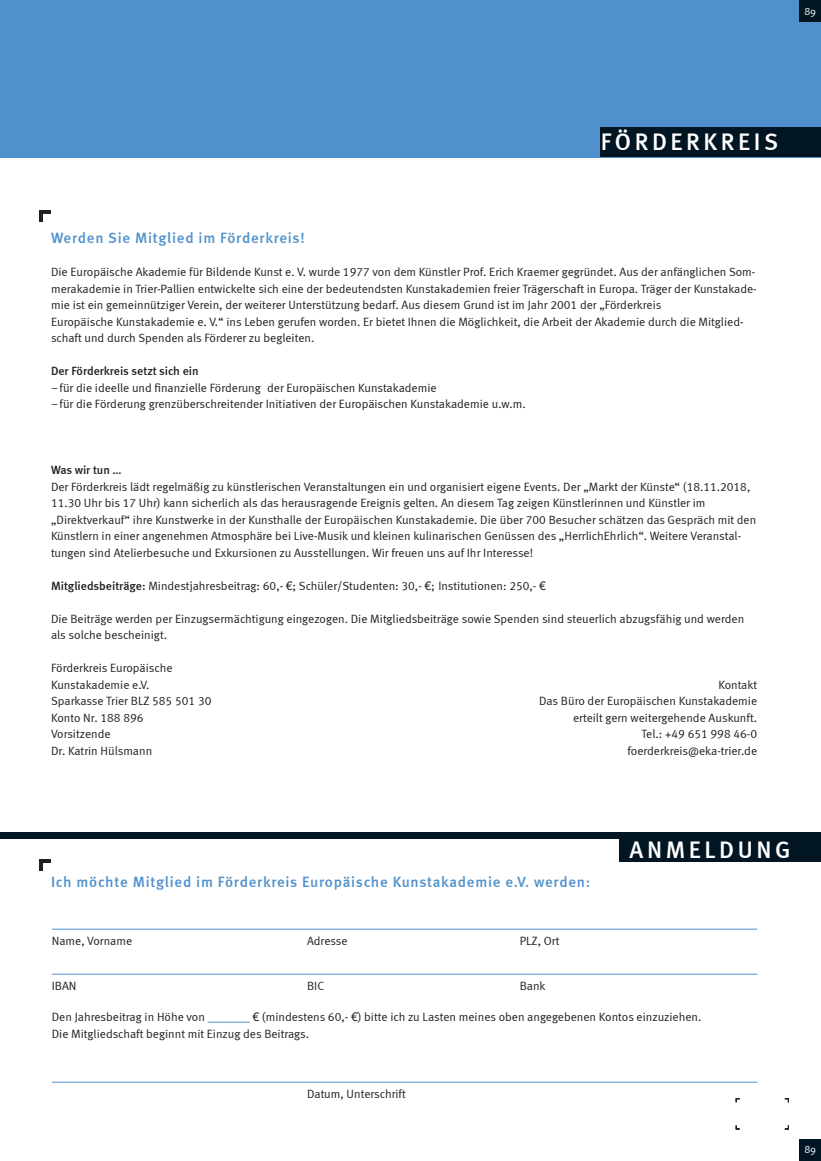
<style>
.page{position:relative;width:821px;height:1161px;background:#fff}
.page>*{position:absolute;margin:0;border:0;box-sizing:border-box;transform-origin:0 0}
.t1{font:500 24px "Meta";letter-spacing:.15em;color:#fff}
.t2{font:500 15px "Meta";letter-spacing:.05em;color:#5090cc}
.t3{font:12px/16.5px "Meta Normal LF";color:#231f20}
.t4{font:500 12px "Meta";color:#231f20}
.t5{font:10.5px "Meta Normal Caps";color:#fff}
.s1{font-family:"Meta";font-weight:500}
.s2{font-family:"Helvetica Neue LT Std"}
</style>
<div class="page">
<hr style="left:40px;top:210px;width:11px;height:4px;background:#231f20">
<svg style="left:40px;top:214px;width:3px;height:8px"></svg>
<svg style="left:40px;top:859px;width:11px;height:11px"></svg>
<div style="left:0;top:0;width:821px;height:157px;background:#5090cc"></div>
<div style="left:601px;top:128px;width:220px;height:29px;background:#011622"></div>
<div style="left:0;top:832px;width:821px;height:7px;background:#011622"></div>
<div style="left:619px;top:833px;width:202px;height:28px;background:#011622"></div>
<hr style="left:52px;top:929px;width:705px;height:1px;background:#5090cc">
<hr style="left:52px;top:974px;width:705px;height:1px;background:#5090cc">
<hr style="left:52px;top:1082px;width:705px;height:1px;background:#5090cc">
<hr style="left:208px;top:1022px;width:42px;height:1px;background:#5090cc">
<div style="left:799px;top:1140px;width:22px;height:21px;background:#011622"></div>
<svg style="left:784px;top:1098px;width:5px;height:4px"></svg>
<svg style="left:735px;top:1098px;width:5px;height:4px"></svg>
<div style="left:799px;top:0;width:22px;height:21px;background:#011622"></div>
<p class="t5" style="left:804px;top:5px;width:13px">89</p>
<h1 class="t1" style="left:601px;top:128px;width:179px">FÖRDERKREIS</h1>
<p class="t2" style="left:51px;top:229px;width:255px">Werden Sie Mitglied im Förderkreis!</p>
<p class="t3" style="left:51px;top:264px;width:707px">Die Europäische Akademie für Bildende Kunst e. V. wurde 1977 von dem Künstler Prof. Erich Kraemer gegründet. Aus der anfänglichen Som&shy;merakademie in Trier-Pallien entwickelte sich eine der bedeutendsten Kunstakademien freier Trägerschaft in Europa. Träger der Kunstakade&shy;mie ist ein gemeinnütziger Verein, der weiterer Unterstützung bedarf. Aus diesem Grund ist im Jahr 2001 der „Förderkreis<br>Europäische Kunstakademie e. V.“ ins Leben gerufen worden. Er bietet Ihnen die Möglichkeit, die Arbeit der Akademie durch die Mitglied&shy;schaft und durch Spenden als Förderer zu begleiten.</p>
<p class="t4" style="left:51px;top:364px;width:149px">Der Förderkreis setzt sich ein</p>
<p class="t3" style="left:51px;top:379px;width:476px">– für die ideelle und finanzielle Förderung der Europäischen Kunstakademie<br>–für die Förderung grenzüberschreitender Initiativen der Europäischen Kunstakademie u.w.m.</p>
<p class="t4" style="left:51px;top:463px;width:72px">Was wir tun …</p>
<p class="t3" style="left:51px;top:478px;width:706px">Der Förderkreis lädt regelmäßig zu künstlerischen Veranstaltungen ein und organisiert eigene Events. Der „Markt der Künste“ (18.11.2018, 11.30 Uhr bis 17 Uhr) kann sicherlich als das herausragende Ereignis gelten. An diesem Tag zeigen Künstlerinnen und Künstler im „Direktverkauf“ ihre Kunstwerke in der Kunsthalle der Europäischen Kunstakademie. Die über 700 Besucher schätzen das Gespräch mit den Künstlern in einer angenehmen Atmosphäre bei Live-Musik und kleinen kulinarischen Genüssen des „HerrlichEhrlich“. Weitere Veranstal&shy;tungen sind Atelierbesuche und Exkursionen zu Ausstellungen. Wir freuen uns auf Ihr Interesse!</p>
<p class="t3" style="left:51px;top:577px;width:496px"><span class="s1">Mitgliedsbeiträge:</span> Mindestjahresbeitrag: 60,- <span class="s2">€</span>; Schüler/Studenten: 30,- <span class="s2">€</span>; Institutionen: 250,- <span class="s2">€</span></p>
<p class="t3" style="left:51px;top:610px;width:694px">Die Beiträge werden per Einzugsermächtigung eingezogen. Die Mitgliedsbeiträge sowie Spenden sind steuerlich abzugsfähig und werden als solche bescheinigt.</p>
<p class="t3" style="left:51px;top:660px;width:162px">Förderkreis Europäische<br>Kunstakademie e.V.<br>Sparkasse Trier BLZ 585 501 30<br>Konto Nr. 188 896<br>Vorsitzende<br>Dr. Katrin Hülsmann</p>
<p class="t3" style="left:539px;top:676px;width:220px;text-align:right">Kontakt<br>Das Büro der Europäischen Kunstakademie erteilt gern weitergehende Auskunft.<br>Tel.: +49 651 998 46-0 foerderkreis@eka-trier.de</p>
<p class="t2" style="left:51px;top:873px;width:541px">Ich möchte Mitglied im Förderkreis Europäische Kunstakademie e.V. werden:</p>
<h1 class="t1" style="left:629px;top:836px;width:162px">ANMELDUNG</h1>
<p class="t3" style="left:52px;top:932px;width:82px">Name, Vorname</p>
<p class="t3" style="left:307px;top:932px;width:42px">Adresse</p>
<p class="t3" style="left:519px;top:932px;width:41px">PLZ, Ort</p>
<p class="t3" style="left:52px;top:977px;width:26px">IBAN</p>
<p class="t3" style="left:307px;top:977px;width:19px">BIC</p>
<p class="t3" style="left:519px;top:977px;width:27px">Bank</p>
<p class="t3" style="left:52px;top:1008px;width:155px">Den Jahresbeitrag in Höhe von</p>
<p class="t3" style="left:52px;top:1008px;width:651px;text-indent:201px"><span class="s2">€</span> (mindestens 60,- <span class="s2">€</span>) bitte ich zu Lasten meines oben angegebenen Kontos einzuziehen.<br>Die Mitgliedschaft beginnt mit Einzug des Beitrags.</p>
<p class="t3" style="left:307px;top:1085px;width:100px">Datum, Unterschrift</p>
<p class="t5" style="left:804px;top:1143px;width:13px">89</p>
</div>
